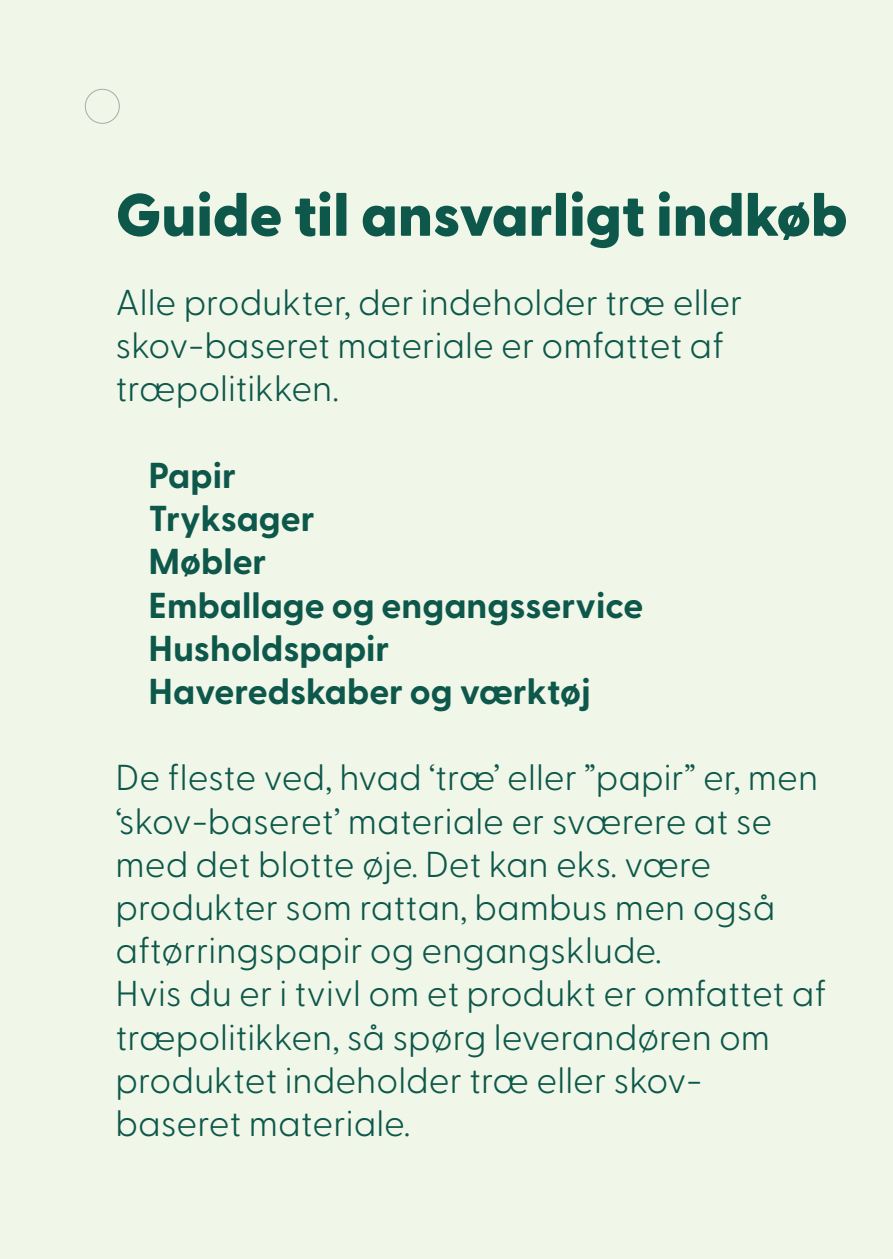
<style>
.page{position:relative;width:893px;height:1259px;background:#f1f7e8}
.page>*{position:absolute;margin:0;border:0;box-sizing:border-box;transform-origin:0 0}
.t1{font:800 60px "Greycliff CF";color:#0d584b}
.t2{font:300 36px/43.2px "Greycliff CF";color:#0d584b}
.t3{font:700 36px/43.2px "Greycliff CF";color:#0d584b}
</style>
<div class="page">
<div style="left:85px;top:89px;width:35px;height:35px;border:1px solid #a8a9ad;border-radius:50%"></div>
<h1 class="t1" style="left:115px;top:169px;width:734px">Guide til ansvarligt indkøb</h1>
<p class="t2" style="left:115px;top:278px;width:629px">Alle produkter, der indeholder træ eller skov-baseret materiale er omfattet af træpolitikken.</p>
<p class="t3" style="left:148px;top:452px;width:496px">Papir<br>Tryksager<br>Møbler<br>Emballage og engangsservice<br>Husholdspapir<br>Haveredskaber og værktøj</p>
<p class="t2" style="left:115px;top:753px;width:713px">De fleste ved, hvad ‘træ’ eller ”papir” er, men ‘skov-baseret’ materiale er sværere at se med det blotte øje. Det kan eks. være produkter som rattan, bambus men også aftørringspapir og engangsklude.<br>Hvis du er i tvivl om et produkt er omfattet af træpolitikken, så spørg leverandøren om produktet indeholder træ eller skov&shy;baseret materiale.</p>
</div>
